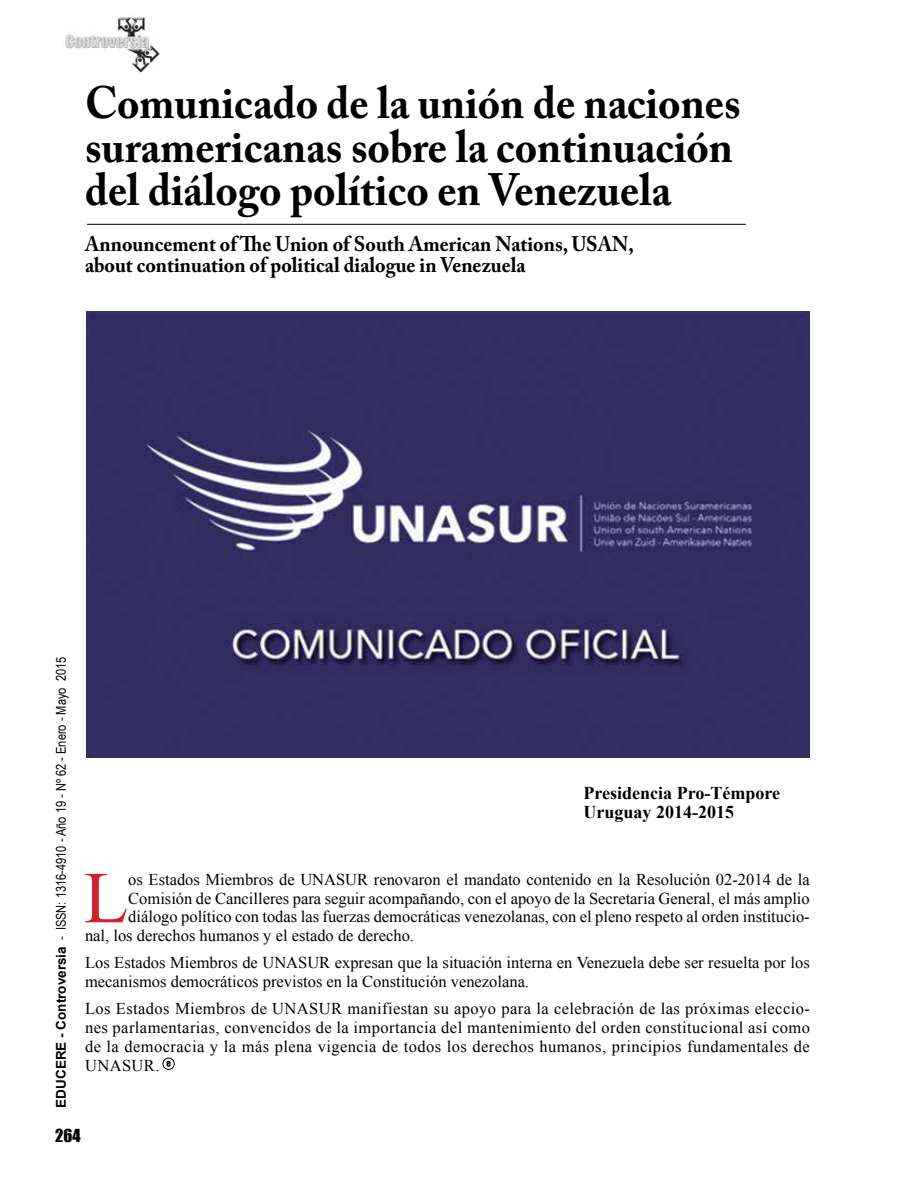
<style>
.page{position:relative;width:918px;height:1188px;background:#fff}
.page>*{position:absolute;margin:0;border:0;box-sizing:border-box;transform-origin:0 0}
.t1{font:73.2px "Times New Roman";color:#d2232a}
.t2{font:700 45px/43.5px "Adobe Caslon Pro";color:#000;scale:.95 1}
.t3{font:700 21px/21px "Adobe Caslon Pro";color:#000;scale:.95 1}
.t4{font:700 18px/18.8px "Times New Roman";color:#000}
.t5{font:16.5px/18.8px "Times New Roman";color:#000}
.t6{font:16.5px "Impact";color:#000}
.t7{font:13.5px "Arial Narrow";color:#000}
.s1{font-family:"Arial";font-weight:700}
</style>
<div class="page">
<img style="left:65px;top:17px;width:95px;height:56px">
<img style="left:87px;top:311px;width:723px;height:447px">
<svg style="left:167px;top:1061px;width:4px;height:6px"></svg>
<div style="left:163px;top:1058px;width:12px;height:12px;border:1px solid #000;border-radius:50%"></div>
<hr style="left:87px;top:224px;width:659px;height:1px;background:#000">
<h2 class="t2" style="left:85px;top:81px;width:692px">Comunicado de la unión de naciones suramericanas sobre la continuación del diálogo político en Venezuela</h2>
<p class="t3" style="left:85px;top:233px;width:579px">Announcement of The Union of South American Nations, USAN, about continuation of political dialogue in Venezuela</p>
<p class="t7" style="left:51px;top:1108px;width:452px;rotate:-90deg"><span class="s1">EDUCERE - Controversia</span> - ISSN: 1316-4910 - Año 19 - Nº 62 - Enero - Mayo 2015</p>
<p class="t4" style="left:584px;top:783px;width:198px">Presidencia Pro-Témpore<br>Uruguay 2014-2015</p>
<h1 class="t1" style="left:84px;top:846px;width:46px">L</h1>
<p class="t5" style="left:128px;top:869px;width:683px">os Estados Miembros de UNASUR renovaron el mandato contenido en la Resolución 02-2014 de la</p>
<p class="t5" style="left:128px;top:888px;width:683px">Comisión de Cancilleres para seguir acompañando, con el apoyo de la Secretaria General, el más amplio</p>
<p class="t5" style="left:128px;top:907px;width:683px">diálogo político con todas las fuerzas democráticas venezolanas, con el pleno respeto al orden institucio-</p>
<p class="t5" style="left:85px;top:926px;width:331px">nal, los derechos humanos y el estado de derecho.</p>
<p class="t5" style="left:85px;top:953px;width:726px">Los Estados Miembros de UNASUR expresan que la situación interna en Venezuela debe ser resuelta por los mecanismos democráticos previstos en la Constitución venezolana.</p>
<p class="t5" style="left:85px;top:999px;width:726px;text-align:justify">Los Estados Miembros de UNASUR manifiestan su apoyo para la celebración de las próximas eleccio&shy;nes parlamentarias, convencidos de la importancia del mantenimiento del orden constitucional así como de la democracia y la más plena vigencia de todos los derechos humanos, principios fundamentales de UNASUR.</p>
<p class="t6" style="left:55px;top:1122px;width:27px">264</p>
</div>
